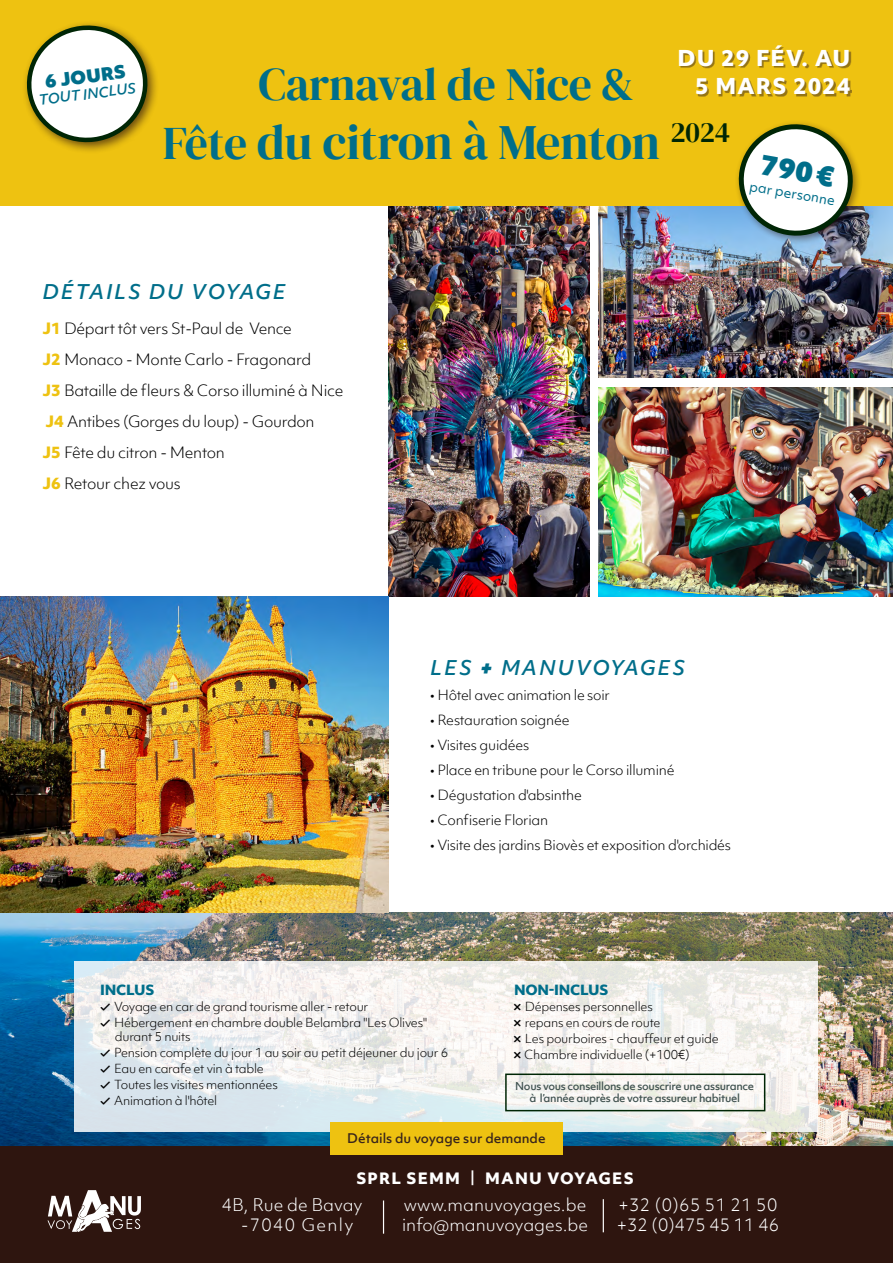
<style>
.page{position:relative;width:893px;height:1263px;background:#fff}
.page>*{position:absolute;margin:0;border:0;box-sizing:border-box;transform-origin:0 0}
.t1{font:49.5px "DM Serif Display";letter-spacing:-.005em;color:#006e8a}
.t2{font:46.2px "DM Serif Display";letter-spacing:-.005em;color:#006e8a}
.t3{font:900 26.4px "Objektiv Mk 1";color:#006e8a}
.t4{font:800 21px "Objektiv Mk 1";letter-spacing:.05em;color:#fff}
.t5{font:italic 500 19.5px "Objektiv Mk 1";letter-spacing:.1em;color:#006e8a}
.t6{font:900 17.25px "Objektiv Mk 1";color:#006e8a}
.t7{font:300 16.65px "Objektiv Mk 1";color:#fff}
.t8{font:300 16.65px "Objektiv Mk 1";letter-spacing:.08em;color:#fff}
.t9{font:300 15px "Objektiv Mk 1";letter-spacing:-.02em;color:#000}
.t10{font:800 15px "Objektiv Mk 1";letter-spacing:.08em;color:#fff}
.t11{font:300 13.5px "Objektiv Mk 1";letter-spacing:-.02em;color:#000}
.t12{font:800 13.5px "Objektiv Mk 1";letter-spacing:-.02em;color:#006e8a}
.t13{font:italic 500 13.5px "Objektiv Mk 1";color:#006e8a}
.t14{font:13.2px "Objektiv Mk 1";color:#006e8a}
.t15{font:500 12.75px "Objektiv Mk 1";color:#39251b}
.t16{font:300 12px/13.5px "Objektiv Mk 1";letter-spacing:-.02em;color:#000}
.t17{font:500 10.5px/12px "Objektiv Mk 1";letter-spacing:-.03em;color:#405250;text-align:center}
.s1{font-size:46.2px}
.s2{font-weight:800;color:#eec211}
.s3{font-weight:900}
.s4{font-weight:500;font-size:13.5px}
</style>
<div class="page">
<img style="left:0;top:912px;width:893px;height:234px">
<img style="left:598px;top:388px;width:295px;height:208px">
<img style="left:598px;top:206px;width:295px;height:172px">
<img style="left:389px;top:206px;width:201px;height:390px">
<img style="left:0;top:596px;width:389px;height:316px">
<div style="left:0;top:0;width:893px;height:206px;background:#eec211"></div>
<div style="left:680px;top:47px;width:171px;height:49px;background:#39251b;opacity:.5"></div>
<div style="left:21px;top:19px;width:138px;height:135px;background:#2e150f;opacity:.7"></div>
<svg style="left:26px;top:24px;width:123px;height:120px"></svg>
<div style="left:734px;top:119px;width:128px;height:126px;background:#2e150f;opacity:.5"></div>
<svg style="left:731px;top:119px;width:129px;height:119px"></svg>
<svg style="left:75px;top:961px;width:743px;height:170px"></svg>
<div style="left:0;top:1146px;width:893px;height:117px;background:#2e150f"></div>
<div style="left:330px;top:1122px;width:233px;height:33px;background:#eec211"></div>
<hr style="left:383px;top:1200px;width:1px;height:34px;background:#fff">
<hr style="left:603px;top:1199px;width:1px;height:33px;background:#fff">
<svg style="left:48px;top:1190px;width:93px;height:42px"></svg>
<div style="left:505px;top:1073px;width:260px;height:38px;border:2px solid #002605"></div>
<svg style="left:101px;top:1004px;width:9px;height:7px"></svg>
<svg style="left:101px;top:1020px;width:9px;height:7px"></svg>
<svg style="left:101px;top:1049px;width:9px;height:8px"></svg>
<svg style="left:101px;top:1065px;width:9px;height:8px"></svg>
<svg style="left:101px;top:1081px;width:9px;height:8px"></svg>
<svg style="left:101px;top:1097px;width:9px;height:8px"></svg>
<svg style="left:514px;top:1004px;width:7px;height:7px"></svg>
<svg style="left:514px;top:1020px;width:7px;height:7px"></svg>
<svg style="left:514px;top:1036px;width:7px;height:7px"></svg>
<svg style="left:514px;top:1052px;width:7px;height:7px"></svg>
<p class="t6" style="left:44px;top:69px;width:82px;rotate:-7deg">6 JOURS</p>
<p class="t13" style="left:38px;top:90px;width:99px;rotate:-7deg">TOUT INCLUS</p>
<p class="t4" style="left:678px;top:43px;width:174px">DU 29 FÉV. AU</p>
<p class="t2" style="left:258px;top:57px;width:378px">Carnaval de Nice &amp;</p>
<p class="t1" style="left:163px;top:113px;width:569px"><span class="s1">Fête</span> du citron à Menton <sup>2024</sup></p>
<p class="t4" style="left:695px;top:71px;width:157px">5 MARS 2024</p>
<p class="t3" style="left:764px;top:145px;width:76px;rotate:10deg">790€</p>
<p class="t14" style="left:751px;top:177px;width:88px;rotate:10deg">par personne</p>
<p class="t5" style="left:43px;top:278px;width:245px">DÉTAILS DU VOYAGE</p>
<p class="t9" style="left:43px;top:318px;width:251px"><span class="s2">J1</span> Départ tôt vers St-Paul de Vence</p>
<p class="t9" style="left:43px;top:349px;width:270px"><span class="s2">J2</span> Monaco - Monte Carlo - Fragonard</p>
<p class="t9" style="left:43px;top:380px;width:302px"><span class="s2">J3</span> Bataille de fleurs &amp; Corso illuminé à Nice</p>
<p class="t9" style="left:46px;top:411px;width:271px"><span class="s2">J4</span> Antibes (Gorges du loup) - Gourdon</p>
<p class="t9" style="left:43px;top:442px;width:184px"><span class="s2">J5</span> Fête du citron - Menton</p>
<p class="t9" style="left:43px;top:473px;width:140px"><span class="s2">J6</span> Retour chez vous</p>
<p class="t5" style="left:430px;top:654px;width:256px">LES <span class="s3">+</span> MANUVOYAGES</p>
<p class="t11" style="left:430px;top:685px;width:181px">• Hôtel avec animation le soir</p>
<p class="t11" style="left:430px;top:710px;width:141px">• Restauration soignée</p>
<p class="t11" style="left:430px;top:735px;width:101px">• Visites guidées</p>
<p class="t11" style="left:430px;top:760px;width:246px">• Place en tribune pour le Corso illuminé</p>
<p class="t11" style="left:430px;top:785px;width:153px">• Dégustation d'absinthe</p>
<p class="t11" style="left:430px;top:810px;width:119px">• Confiserie Florian</p>
<p class="t11" style="left:430px;top:835px;width:302px">• Visite des jardins Biovès et exposition d'orchidés</p>
<p class="t12" style="left:100px;top:980px;width:56px">INCLUS</p>
<p class="t16" style="left:114px;top:1000px;width:256px">Voyage en car de grand tourisme aller - retour</p>
<p class="t16" style="left:114px;top:1016px;width:314px">Hébergement en chambre double Belambra "Les Olives" durant 5 nuits</p>
<p class="t16" style="left:114px;top:1046px;width:336px">Pension complète du jour 1 au soir au petit déjeuner du jour 6</p>
<p class="t16" style="left:114px;top:1062px;width:151px">Eau en carafe et vin à table</p>
<p class="t16" style="left:114px;top:1078px;width:165px">Toutes les visites mentionnées</p>
<p class="t16" style="left:114px;top:1094px;width:104px">Animation à l'hôtel</p>
<p class="t12" style="left:514px;top:980px;width:96px">NON-INCLUS</p>
<p class="t16" style="left:525px;top:1000px;width:130px">Dépenses personnelles</p>
<p class="t16" style="left:525px;top:1016px;width:137px">repans en cours de route</p>
<p class="t16" style="left:525px;top:1032px;width:195px">Les pourboires - chauffeur et guide</p>
<p class="t16" style="left:524px;top:1048px;width:167px">Chambre individuelle (+100€)</p>
<p class="t17" style="left:515px;top:1080px;width:240px">Nous vous conseillons de souscrire une assurance à l’année auprès de votre assureur habituel</p>
<p class="t15" style="left:347px;top:1130px;width:200px">Détails du voyage sur demande</p>
<p class="t10" style="left:356px;top:1167px;width:279px">SPRL SEMM <span class="s4">|</span> MANU VOYAGES</p>
<p class="t7" style="left:222px;top:1193px;width:142px">4B, Rue de Bavay</p>
<p class="t8" style="left:241px;top:1213px;width:114px">-7040 Genly</p>
<p class="t7" style="left:404px;top:1193px;width:184px">www.manuvoyages.be</p>
<p class="t7" style="left:402px;top:1213px;width:187px">info@manuvoyages.be</p>
<p class="t7" style="left:618px;top:1193px;width:160px">+32 (0)65 51 21 50</p>
<p class="t7" style="left:617px;top:1213px;width:164px">+32 (0)475 45 11 46</p>
</div>
